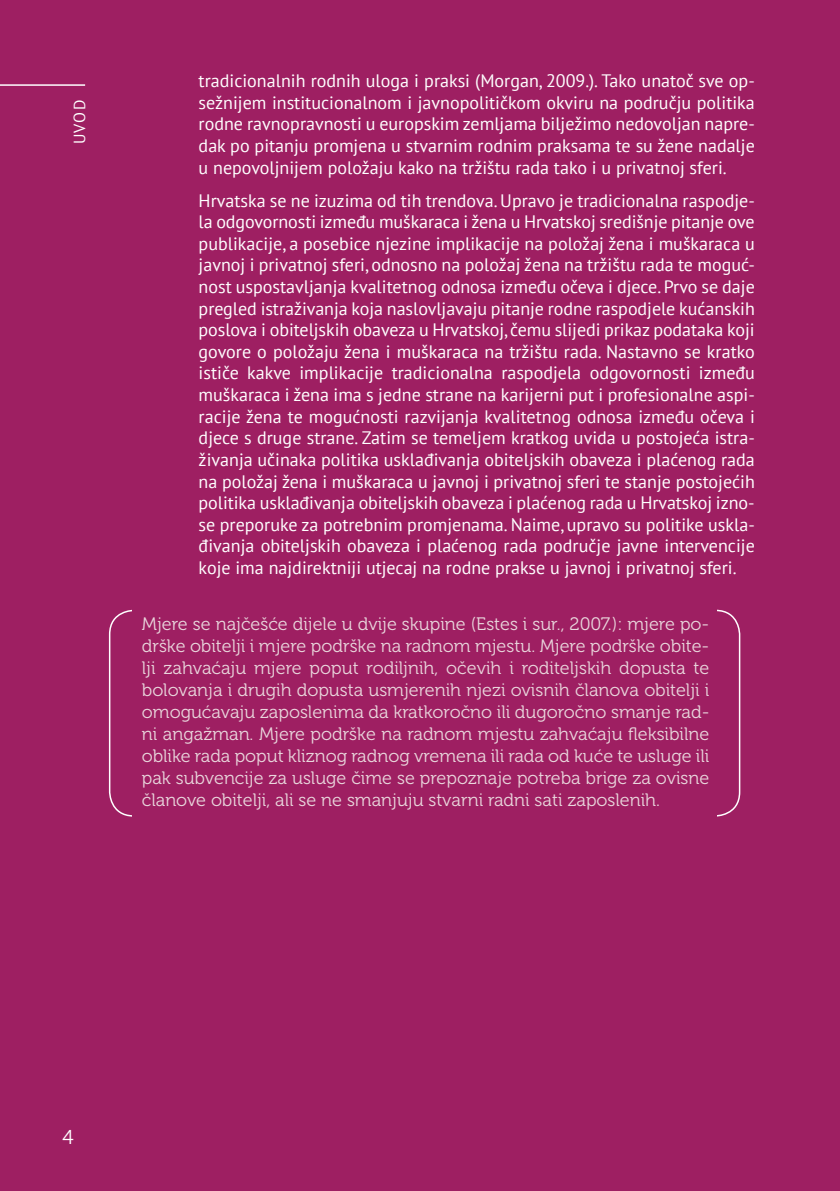
<style>
.page{position:relative;width:840px;height:1191px;background:#fff}
.page>*{position:absolute;margin:0;border:0;box-sizing:border-box;transform-origin:0 0}
.t1{font:20px "Museo 300";color:#fff}
.t2{font:18px/21.6px "PT Sans";color:#fff;text-align:justify}
.t3{font:18px/22px "Museo 300";color:#e9d6dc;text-align:justify}
.t4{font:16px "PT Sans";color:#fff}
</style>
<div class="page">
<div style="left:0;top:0;width:839px;height:1191px;background:#9e1f62"></div>
<hr style="left:0;top:84px;width:85px;height:2px;background:#fff">
<p class="t4" style="left:69px;top:144px;width:46px;rotate:-90deg">UVOD</p>
<p class="t2" style="left:198px;top:70px;width:557px">tradicionalnih rodnih uloga i praksi (Morgan, 2009.). Tako unatoč sve op&shy;sežnijem institucionalnom i javnopolitičkom okviru na području politika rodne ravnopravnosti u europskim zemljama bilježimo nedovoljan napre&shy;dak po pitanju promjena u stvarnim rodnim praksama te su žene nadalje u nepovoljnijem položaju kako na tržištu rada tako i u privatnoj sferi.</p>
<p class="t2" style="left:198px;top:189px;width:557px">Hrvatska se ne izuzima od tih trendova. Upravo je tradicionalna raspodje&shy;la odgovornosti između muškaraca i žena u Hrvatskoj središnje pitanje ove publikacije, a posebice njezine implikacije na položaj žena i muškaraca u javnoj i privatnoj sferi, odnosno na položaj žena na tržištu rada te moguć&shy;nost uspostavljanja kvalitetnog odnosa između očeva i djece. Prvo se daje pregled istraživanja koja naslovljavaju pitanje rodne raspodjele kućanskih poslova i obiteljskih obaveza u Hrvatskoj, čemu slijedi prikaz podataka koji govore o položaju žena i muškaraca na tržištu rada. Nastavno se kratko ističe kakve implikacije tradicionalna raspodjela odgovornosti između muškaraca i žena ima s jedne strane na karijerni put i profesionalne aspi&shy;racije žena te mogućnosti razvijanja kvalitetnog odnosa između očeva i djece s druge strane. Zatim se temeljem kratkog uvida u postojeća istra&shy;živanja učinaka politika usklađivanja obiteljskih obaveza i plaćenog rada na položaj žena i muškaraca u javnoj i privatnoj sferi te stanje postojećih politika usklađivanja obiteljskih obaveza i plaćenog rada u Hrvatskoj izno&shy;se preporuke za potrebnim promjenama. Naime, upravo su politike uskla&shy;đivanja obiteljskih obaveza i plaćenog rada područje javne intervencije koje ima najdirektniji utjecaj na rodne prakse u javnoj i privatnoj sferi.</p>
<p class="t3" style="left:142px;top:613px;width:568px">Mjere se najčešće dijele u dvije skupine (Estes i sur., 2007.): mjere po&shy;drške obitelji i mjere podrške na radnom mjestu. Mjere podrške obite&shy;lji zahvaćaju mjere poput rodiljnih, očevih i roditeljskih dopusta te bolovanja i drugih dopusta usmjerenih njezi ovisnih članova obitelji i omogućavaju zaposlenima da kratkoročno ili dugoročno smanje rad&shy;ni angažman. Mjere podrške na radnom mjestu zahvaćaju fleksibilne oblike rada poput kliznog radnog vremena ili rada od kuće te usluge ili pak subvencije za usluge čime se prepoznaje potreba brige za ovisne članove obitelji, ali se ne smanjuju stvarni radni sati zaposlenih.</p>
<p class="t1" style="left:63px;top:1126px;width:13px">4</p>
</div>
